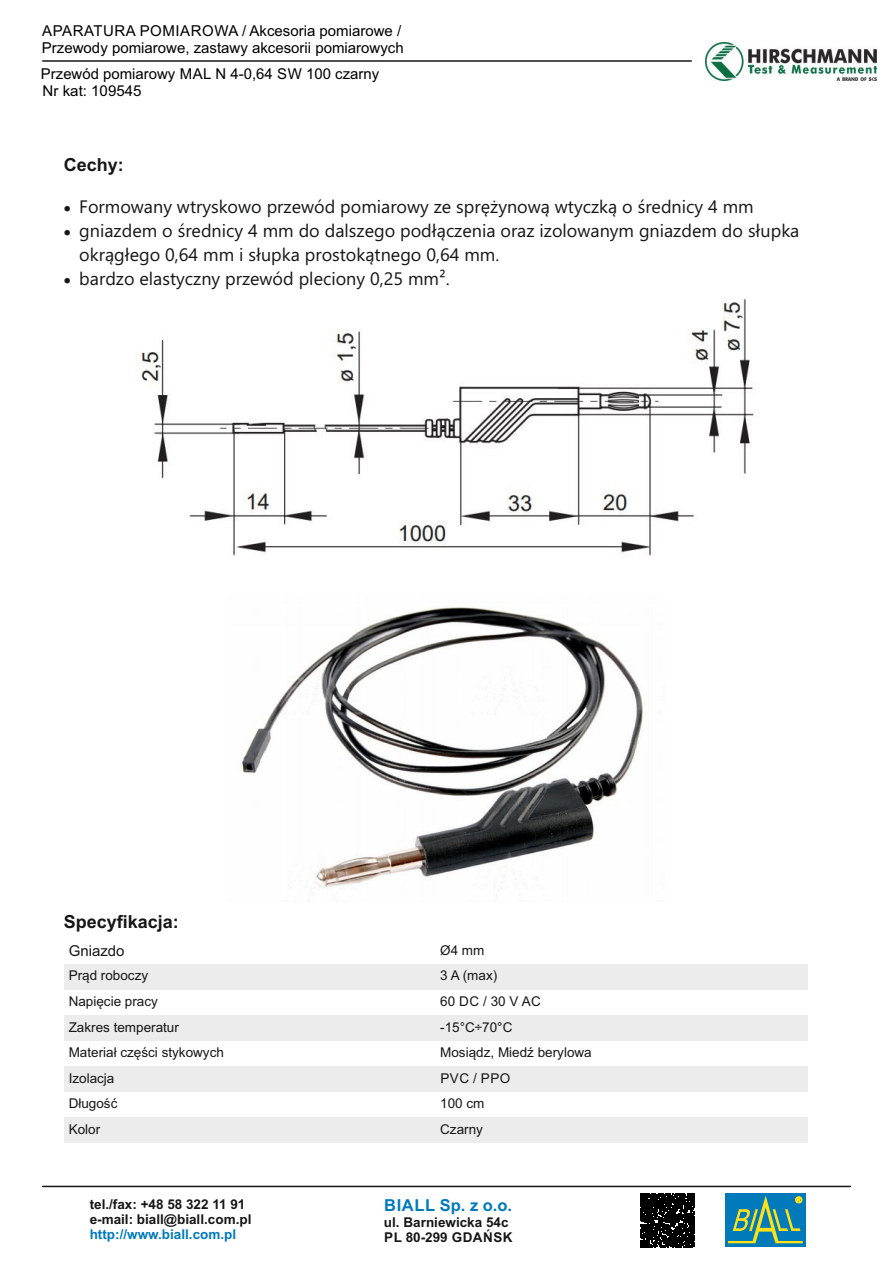
<style>
.page{position:relative;width:893px;height:1263px;background:#fff}
.page>*{position:absolute;margin:0;border:0;box-sizing:border-box;transform-origin:0 0}
.t1{font:18px/24px "Ebrima";color:#151616}
.t2{font:700 18px "Arial";color:#151616}
.t3{font:700 16.5px "Arial";letter-spacing:.035em;color:#007abb}
.t4{font:15px "Arial";color:#000}
.t5{font:15px "Arial";color:#151616}
.t6{font:13.5px "Arial";color:#151616}
.t7{font:700 13.5px/15.1px "Arial";color:#151616}
.t8{font:700 13.5px "Arial";color:#007abb}
</style>
<div class="page">
<img style="left:136px;top:298px;width:618px;height:259px">
<hr style="left:43px;top:1186px;width:807px;height:1px;background:#151616">
<div style="left:725px;top:1193px;width:81px;height:54px;background:#007abb"></div>
<svg style="left:728px;top:1195px;width:75px;height:48px"></svg>
<svg style="left:641px;top:1193px;width:53px;height:54px;background:#111"></svg>
<img style="left:706px;top:43px;width:170px;height:38px">
<div style="left:64px;top:964px;width:372px;height:25px;background:#ececec"></div>
<div style="left:436px;top:964px;width:371px;height:25px;background:#ececec"></div>
<div style="left:64px;top:1015px;width:372px;height:25px;background:#ececec"></div>
<div style="left:436px;top:1015px;width:371px;height:25px;background:#ececec"></div>
<div style="left:64px;top:1066px;width:372px;height:26px;background:#ececec"></div>
<div style="left:436px;top:1066px;width:371px;height:26px;background:#ececec"></div>
<div style="left:64px;top:1117px;width:372px;height:26px;background:#ececec"></div>
<div style="left:436px;top:1117px;width:371px;height:26px;background:#ececec"></div>
<hr style="left:43px;top:60px;width:648px;height:2px;background:#151616">
<img style="left:240px;top:607px;width:404px;height:284px">
<p class="t4" style="left:42px;top:25px;width:361px">APARATURA POMIAROWA / Akcesoria pomiarowe /</p>
<p class="t4" style="left:42px;top:42px;width:363px">Przewody pomiarowe, zastawy akcesorii pomiarowych</p>
<p class="t4" style="left:41px;top:68px;width:340px">Przewód pomiarowy MAL N 4-0,64 SW 100 czarny</p>
<p class="t4" style="left:43px;top:85px;width:100px">Nr kat: 109545</p>
<p class="t2" style="left:64px;top:158px;width:62px">Cechy:</p>
<p class="t1" style="left:64px;top:196px;width:691px">• Formowany wtryskowo przewód pomiarowy ze sprężynową wtyczką o średnicy 4 mm</p>
<p class="t1" style="left:79px;top:220px;width:722px;text-indent:-16px">• gniazdem o średnicy 4 mm do dalszego podłączenia oraz izolowanym gniazdem do słupka okrągłego 0,64 mm i słupka prostokątnego 0,64 mm.</p>
<p class="t1" style="left:64px;top:268px;width:387px">• bardzo elastyczny przewód pleciony 0,25 mm².</p>
<p class="t2" style="left:64px;top:914px;width:117px">Specyfikacja:</p>
<p class="t5" style="left:69px;top:945px;width:57px">Gniazdo</p>
<p class="t6" style="left:440px;top:945px;width:46px">Ø4 mm</p>
<p class="t6" style="left:69px;top:970px;width:81px">Prąd roboczy</p>
<p class="t6" style="left:440px;top:970px;width:59px">3 A (max)</p>
<p class="t6" style="left:69px;top:996px;width:91px">Napięcie pracy</p>
<p class="t6" style="left:440px;top:996px;width:102px">60 DC / 30 V AC</p>
<p class="t6" style="left:69px;top:1022px;width:112px">Zakres temperatur</p>
<p class="t6" style="left:440px;top:1022px;width:74px">-15°C÷70°C</p>
<p class="t6" style="left:69px;top:1047px;width:157px">Materiał części stykowych</p>
<p class="t6" style="left:440px;top:1047px;width:153px">Mosiądz, Miedź berylowa</p>
<p class="t6" style="left:69px;top:1073px;width:47px">Izolacja</p>
<p class="t6" style="left:440px;top:1073px;width:71px">PVC / PPO</p>
<p class="t6" style="left:69px;top:1098px;width:50px">Długość</p>
<p class="t6" style="left:440px;top:1098px;width:46px">100 cm</p>
<p class="t6" style="left:69px;top:1124px;width:33px">Kolor</p>
<p class="t6" style="left:440px;top:1124px;width:44px">Czarny</p>
<p class="t7" style="left:90px;top:1198px;width:163px">tel./fax: +48 58 322 11 91 e-mail: biall@biall.com.pl</p>
<p class="t8" style="left:90px;top:1229px;width:148px">http://www.biall.com.pl</p>
<p class="t3" style="left:384px;top:1199px;width:129px">BIALL Sp. z o.o.</p>
<p class="t7" style="left:384px;top:1215px;width:130px">ul. Barniewicka 54c<br>PL 80-299 GDAŃSK</p>
</div>
